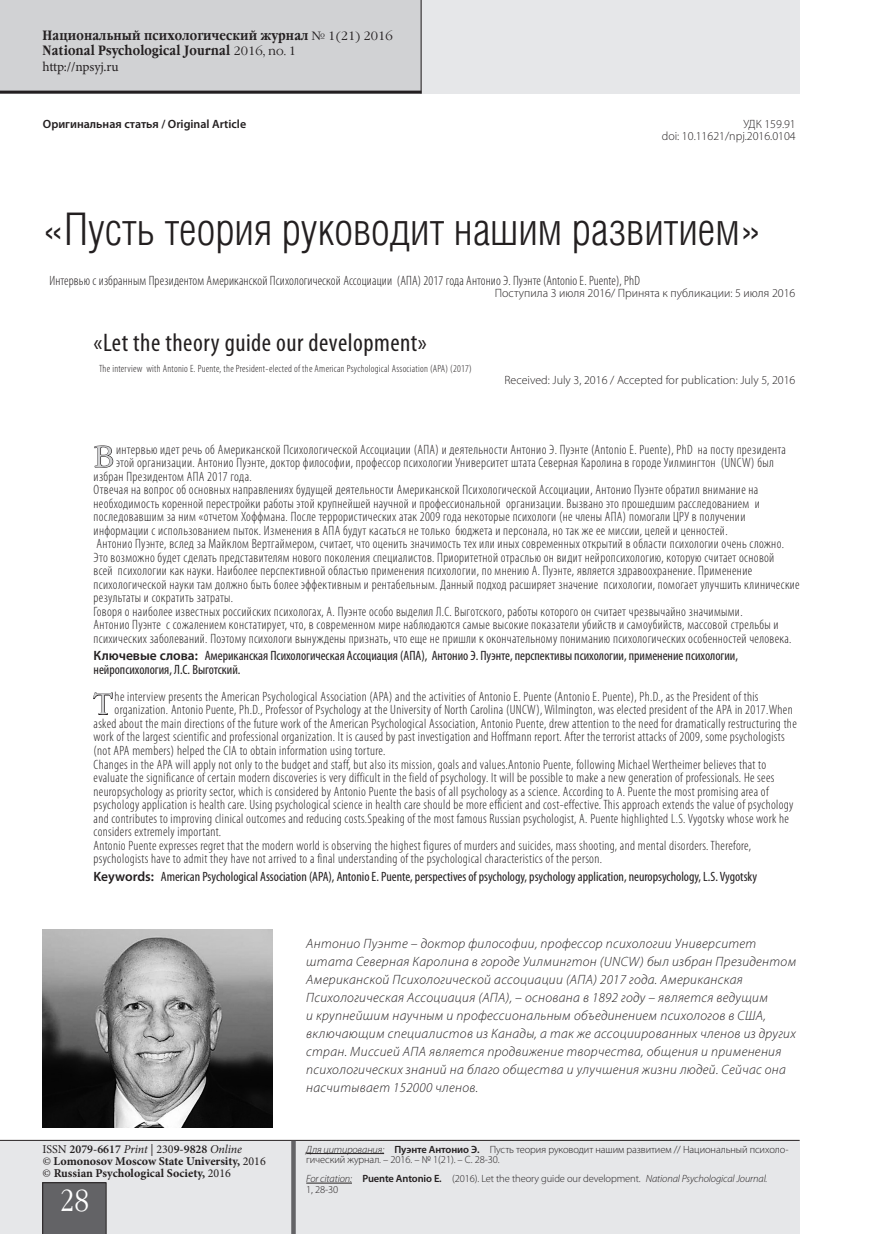
<style>
.page{position:relative;width:872px;height:1234px;background:#fff}
.page>*{position:absolute;margin:0;border:0;box-sizing:border-box;transform-origin:0 0}
.Header___Article{font:45px "Helios Cond Light C";color:#231f20}
.Page_num{font:30px "Garamond Narrow C";color:#fff}
.Resume_MAIN___1st{font:29.1px "Garamond C";color:#d1d2d4}
.Header___Article___E{font:condensed 25.5px "Myriad Pro";letter-spacing:.02em;color:#231f20}
.Resume_MAIN{font:300 condensed 13.5px/13.5px "Myriad Pro";letter-spacing:.025em;color:#231f20}
.Resume_MAIN___1st-2{font:300 condensed 13.5px "Myriad Pro";letter-spacing:.025em;color:#231f20}
.t1{font:italic 300 13.5px/18px "Myriad Pro";letter-spacing:.025em;color:#231f20}
.Resume_KEYWORDS{font:condensed 13.5px/13.5px "Myriad Pro";color:#231f20}
.Autor___HEADER{font:300 condensed 13.5px "Myriad Pro";letter-spacing:.01em;color:#231f20}
.t2{font:700 13.5px "Garamond Narrow C";letter-spacing:.01em;color:#231f20}
.t3{font:13.5px "Minion Pro";letter-spacing:-.015em;color:#231f20}
.Code_prefix{font:300 12px "Myriad Pro";color:#231f20}
.t4{font:700 12px "Minion Pro";color:#231f20}
.t5{font:600 12px "Minion Pro";color:#231f20}
.Code_prefix-2{font:600 12px "Myriad Pro";color:#231f20}
.Col_title___REFER{font:300 10.5px/10.5px "Myriad Pro";letter-spacing:-.01em;color:#231f20}
.Autor___HEADER___EN{font:300 condensed 10.5px "Myriad Pro";letter-spacing:.025em;color:#231f20}
.s1{font-family:"Garamond C";font-weight:400;font-size:12px}
.s2{font-weight:600;font-stretch:normal}
.s3{font-weight:400}
.s4{font-weight:400;font-style:italic}
.s5{font-style:italic}
.s6{font-weight:600}
</style>
<div class="page">
<div style="left:0;top:1140px;width:799px;height:93px;background:#e6e7e9"></div>
<hr style="left:0;top:1139px;width:799px;height:1px;background:#231f20">
<div style="left:43px;top:1182px;width:63px;height:51px;background:#636366"></div>
<div style="left:291px;top:1140px;width:5px;height:93px;background:#636366"></div>
<div style="left:0;top:0;width:799px;height:94px;background:#e6e7e9"></div>
<div style="left:0;top:0;width:421px;height:94px;background:#d1d2d4"></div>
<hr style="left:0;top:91px;width:421px;height:3px;background:#231f20">
<hr style="left:421px;top:0;width:1px;height:94px;background:#231f20">
<hr style="left:306px;top:1152px;width:78px;height:1px;background:#231f20">
<hr style="left:306px;top:1182px;width:46px;height:1px;background:#231f20">
<img style="left:43px;top:929px;width:229px;height:198px">
<svg style="left:94px;top:445px;width:19px;height:23px"></svg>
<svg style="left:93px;top:692px;width:20px;height:23px"></svg>
<p class="t2" style="left:43px;top:27px;width:352px">Национальный психологический журнал <span class="s1">№ 1(21) 2016</span></p>
<p class="t2" style="left:43px;top:42px;width:255px">National Psychological Journal <span class="s1">2016, no. 1</span></p>
<p class="t3" style="left:43px;top:57px;width:78px">http://npsyj.ru</p>
<p class="Code_prefix-2" style="left:43px;top:116px;width:205px">Оригинальная статья / Original Article</p>
<p class="Code_prefix" style="left:743px;top:117px;width:54px">УДК 159.91</p>
<p class="Code_prefix" style="left:662px;top:129px;width:135px">doi: 10.11621/npj.2016.0104</p>
<p class="Header___Article" style="left:43px;top:204px;width:720px">«Пусть теория руководит нашим развитием»</p>
<p class="Autor___HEADER" style="left:49px;top:272px;width:592px">Интервью с избранным Президентом Американской Психологической Ассоциации (АПА) 2017 года Антонио Э. Пуэнте (Antonio E. Puente), PhD</p>
<p class="Code_prefix" style="left:495px;top:286px;width:302px">Поступила 3 июля 2016/ Принята к публикации: 5 июля 2016</p>
<p class="Header___Article___E" style="left:94px;top:327px;width:335px">«Let the theory guide our development»</p>
<p class="Autor___HEADER___EN" style="left:99px;top:362px;width:374px">The interview with Antonio E. Puente, the President-elected of the American Psychological Association (APA) (2017)</p>
<p class="Code_prefix" style="left:504px;top:372px;width:292px">Received: July 3, 2016 / Accepted for publication: July 5, 2016</p>
<p class="Resume_MAIN___1st" style="left:94px;top:441px;width:22px">В</p>
<p class="Resume_MAIN___1st-2" style="left:116px;top:441px;width:671px">интервью идет речь об Американской Психологической Ассоциации (АПА) и деятельности Антонио Э. Пуэнте (Antonio E. Puente), PhD на посту президента</p>
<p class="Resume_MAIN___1st-2" style="left:116px;top:454px;width:659px">этой организации. Антонио Пуэнте, доктор философии, профессор психологии Университет штата Северная Каролина в городе Уилмингтон (UNCW) был</p>
<p class="Resume_MAIN___1st-2" style="left:94px;top:468px;width:160px">избран Президентом АПА 2017 года.</p>
<p class="Resume_MAIN" style="left:94px;top:482px;width:667px">Отвечая на вопрос об основных направлениях будущей деятельности Американской Психологической Ассоциации, Антонио Пуэнте обратил внимание на необходимость коренной перестройки работы этой крупнейшей научной и профессиональной организации. Вызвано это прошедшим расследованием и последовавшим за ним «отчетом Хоффмана. После террористических атак 2009 года некоторые психологи (не члены АПА) помогали ЦРУ в получении информации с использованием пыток. Изменения в АПА будут касаться не только бюджета и персонала, но так же ее миссии, целей и ценностей.</p>
<p class="Resume_MAIN" style="left:94px;top:536px;width:707px">Антонио Пуэнте, вслед за Майклом Вертгаймером, считает, что оценить значимость тех или иных современных открытий в области психологии очень сложно.<br>Это возможно будет сделать представителям нового поколения специалистов. Приоритетной отраслью он видит нейропсихологию, которую считает основой<br>всей психологии как науки. Наиболее перспективной областью применения психологии, по мнению А. Пуэнте, является здравоохранение. Применение психологической науки там должно быть более эффективным и рентабельным. Данный подход расширяет значение психологии, помогает улучшить клинические результаты и сократить затраты.</p>
<p class="Resume_MAIN" style="left:94px;top:604px;width:650px">Говоря о наиболее известных российских психологах, А. Пуэнте особо выделил Л.С. Выготского, работы которого он считает чрезвычайно значимыми.</p>
<p class="Resume_MAIN" style="left:94px;top:617px;width:699px">Антонио Пуэнте с сожалением констатирует, что, в современном мире наблюдаются самые высокие показатели убийств и самоубийств, массовой стрельбы и психических заболеваний. Поэтому психологи вынуждены признать, что еще не пришли к окончательному пониманию психологических особенностей человека.</p>
<p class="Resume_KEYWORDS" style="left:94px;top:649px;width:646px"><span class="s2">Ключевые слова:</span> Американская Психологическая Ассоциация (АПА), Антонио Э. Пуэнте, перспективы психологии, применение психологии, нейропсихология, Л.С. Выготский.</p>
<p class="Resume_MAIN___1st" style="left:94px;top:688px;width:20px">T</p>
<p class="Resume_MAIN___1st-2" style="left:115px;top:688px;width:645px">he interview presents the American Psychological Association (APA) and the activities of Antonio E. Puente (Antonio E. Puente), Ph.D., as the President of this</p>
<p class="Resume_MAIN___1st-2" style="left:115px;top:701px;width:679px">organization. Antonio Puente, Ph.D., Professor of Psychology at the University of North Carolina (UNCW), Wilmington, was elected president of the APA in 2017.When</p>
<p class="Resume_MAIN___1st-2" style="left:94px;top:715px;width:704px">asked about the main directions of the future work of the American Psychological Association, Antonio Puente, drew attention to the need for dramatically restructuring the</p>
<p class="Resume_MAIN___1st-2" style="left:94px;top:728px;width:692px">work of the largest scientific and professional organization. It is caused by past investigation and Hoffmann report. After the terrorist attacks of 2009, some psychologists</p>
<p class="Resume_MAIN___1st-2" style="left:94px;top:742px;width:293px">(not APA members) helped the CIA to obtain information using torture.</p>
<p class="Resume_MAIN" style="left:94px;top:757px;width:701px">Changes in the APA will apply not only to the budget and staff, but also its mission, goals and values.Antonio Puente, following Michael Wertheimer believes that to evaluate the significance of certain modern discoveries is very difficult in the field of psychology. It will be possible to make a new generation of professionals. He sees neuropsychology as priority sector, which is considered by Antonio Puente the basis of all psychology as a science. According to A. Puente the most promising area of psychology application is health care. Using psychological science in health care should be more efficient and cost-effective. This approach extends the value of psychology and contributes to improving clinical outcomes and reducing costs.Speaking of the most famous Russian psychologist, A. Puente highlighted L.S. Vygotsky whose work he considers extremely important.</p>
<p class="Resume_MAIN" style="left:94px;top:838px;width:659px">Antonio Puente expresses regret that the modern world is observing the highest figures of murders and suicides, mass shooting, and mental disorders. Therefore, psychologists have to admit they have not arrived to a final understanding of the psychological characteristics of the person.</p>
<p class="Resume_KEYWORDS" style="left:94px;top:869px;width:665px"><span class="s2">Keywords:</span> American Psychological Association (APA), Antonio E. Puente, perspectives of psychology, psychology application, neuropsychology, L.S. Vygotsky</p>
<p class="t5" style="left:43px;top:1140px;width:201px"><span class="s3">ISSN</span> 2079-6617 <span class="s4">Print</span> <span class="s3">| 230</span>9-9828 <span class="s4">Online</span></p>
<p class="t4" style="left:43px;top:1152px;width:225px"><span class="s4">©</span> Lomonosov Moscow State University, <span class="s3">2016</span></p>
<p class="t4" style="left:43px;top:1164px;width:190px"><span class="s3">©</span> Russian Psychological Society, <span class="s3">2016</span></p>
<p class="Page_num" style="left:60px;top:1183px;width:31px">28</p>
<p class="t1" style="left:306px;top:933px;width:491px">Антонио Пуэнте – доктор философии, профессор психологии Университет штата Северная Каролина в городе Уилмингтон (UNCW) был избран Президентом Американской Психологической ассоциации (АПА) 2017 года. Американская Психологическая Ассоциация (АПА), – основана в 1892 году – является ведущим<br>и крупнейшим научным и профессиональным объединением психологов в США, включающим специалистов из Канады, а так же ассоциированных членов из других стран. Миссией АПА является продвижение творчества, общения и применения психологических знаний на благо общества и улучшения жизни людей. Сейчас она насчитывает 152000 членов.</p>
<p class="Col_title___REFER" style="left:306px;top:1143px;width:484px"><span class="s5">Для цитирования:</span> <span class="s6">Пуэнте Антонио Э.</span> Пусть теория руководит нашим развитием // Национальный психоло&shy;гический журнал. – 2016. – № 1(21). – С. 28-30.</p>
<p class="Col_title___REFER" style="left:306px;top:1172px;width:463px"><span class="s5">For citation:</span> <span class="s6">Puente Antonio E.</span> (2016). Let the theory guide our development. <span class="s5">National Psychological Journal.<br></span>1, 28-30</p>
</div>
